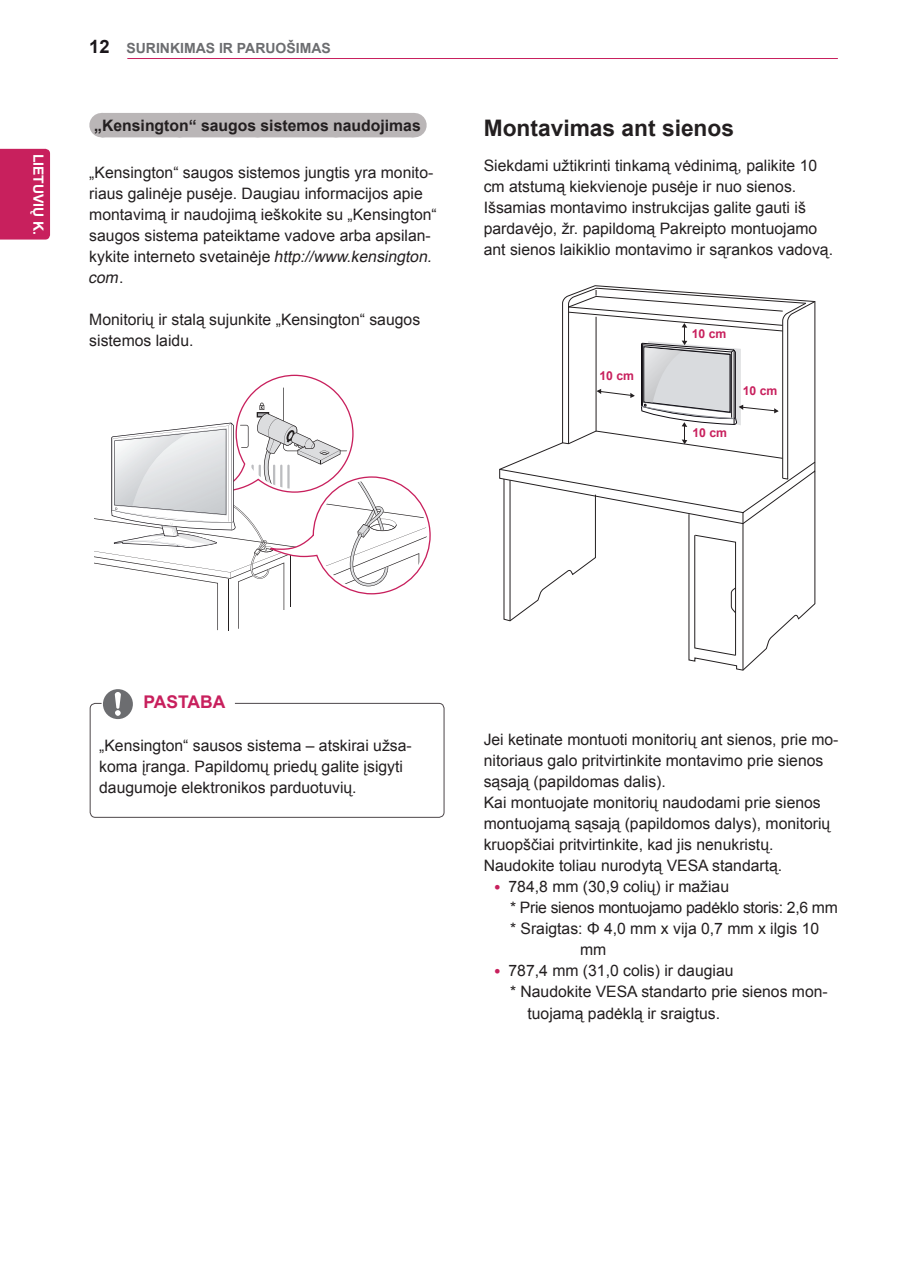
<style>
.page{position:relative;width:903px;height:1275px;background:#fff}
.page>*{position:absolute;margin:0;border:0;box-sizing:border-box;transform-origin:0 0}
.Title-2{font:700 22.75px "Arial";color:#231f20}
.t1{font:700 17.5px "Arial";color:#c8205d}
.Body{font:15.75px/21px "Arial";color:#231f20}
.Body-Bullet{font:15.75px "Arial";color:#231f20}
.Body-2{font:15.75px "Arial";letter-spacing:-.02em;color:#231f20}
.Title-3{font:700 15.75px "Arial";color:#231f20}
.t2{font:700 14px "Arial";color:#6c6d70}
.t3{font:700 14px "Arial";color:#fff}
.t4{font:700 12.25px "Arial";color:#c8205d}
.s1{font-size:18.38px;color:#1a161a}
.s2{font-style:italic}
</style>
<div class="page">
<div style="left:0;top:149px;width:50px;height:91px;background:#c8205d"></div>
<hr style="left:127px;top:58px;width:711px;height:1px;background:#c8205d">
<div style="left:90px;top:703px;width:354px;height:115px;border:1px solid #4c4649;border-radius:5px"></div>
<div style="left:102px;top:113px;width:311px;height:24px;background:#bab6b7"></div>
<svg style="left:413px;top:113px;width:1px;height:24px"></svg>
<svg style="left:103px;top:689px;width:30px;height:30px"></svg>
<hr style="left:228px;top:579px;width:1px;height:52px;background:#231f20">
<svg style="left:95px;top:374px;width:336px;height:256px"></svg>
<svg style="left:499px;top:285px;width:316px;height:386px"></svg>
<svg style="left:503px;top:288px;width:304px;height:382px"></svg>
<p class="t3" style="left:48px;top:154px;width:83px;rotate:90deg">LIETUVIŲ K.</p>
<p class="t2" style="left:89px;top:39px;width:243px"><span class="s1">12</span> SURINKIMAS IR PARUOŠIMAS</p>
<p class="Title-3" style="left:94px;top:115px;width:328px">„Kensington“ saugos sistemos naudojimas</p>
<p class="Body" style="left:88px;top:162px;width:350px">„Kensington“ saugos sistemos jungtis yra monito&shy;riaus galinėje pusėje. Daugiau informacijos apie montavimą ir naudojimą ieškokite su „Kensington“ saugos sistema pateiktame vadove arba apsilan&shy;kykite interneto svetainėje <span class="s2">http://www.kensington. com</span>.</p>
<p class="Body" style="left:89px;top:309px;width:332px">Monitorių ir stalą sujunkite „Kensington“ saugos sistemos laidu.</p>
<p class="Title-2" style="left:484px;top:113px;width:252px">Montavimas ant sienos</p>
<p class="Body" style="left:484px;top:156px;width:351px">Siekdami užtikrinti tinkamą vėdinimą, palikite 10 cm atstumą kiekvienoje pusėje ir nuo sienos.<br>Išsamias montavimo instrukcijas galite gauti iš pardavėjo, žr. papildomą Pakreipto montuojamo ant sienos laikiklio montavimo ir sąrankos vadovą.</p>
<p class="t4" style="left:599px;top:368px;width:36px">10 cm</p>
<p class="t4" style="left:692px;top:326px;width:36px">10 cm</p>
<p class="t4" style="left:692px;top:425px;width:36px">10 cm</p>
<p class="t4" style="left:743px;top:382px;width:36px">10 cm</p>
<p class="t1" style="left:143px;top:690px;width:83px">PASTABA</p>
<p class="Body" style="left:99px;top:735px;width:314px">„Kensington“ sausos sistema – atskirai užsa&shy;koma įranga. Papildomų priedų galite įsigyti daugumoje elektronikos parduotuvių.</p>
<p class="Body" style="left:484px;top:730px;width:356px">Jei ketinate montuoti monitorių ant sienos, prie mo&shy;nitoriaus galo pritvirtinkite montavimo prie sienos sąsają (papildomas dalis).</p>
<p class="Body" style="left:484px;top:793px;width:348px">Kai montuojate monitorių naudodami prie sienos montuojamą sąsają (papildomos dalys), monitorių kruopščiai pritvirtinkite, kad jis nenukristų.</p>
<p class="Body" style="left:484px;top:856px;width:300px">Naudokite toliau nurodytą VESA standartą.</p>
<p class="Body-Bullet" style="left:508px;top:877px;width:222px">784,8 mm (30,9 colių) ir mažiau</p>
<p class="Body-2" style="left:510px;top:898px;width:329px">* Prie sienos montuojamo padėklo storis: 2,6 mm</p>
<p class="Body" style="left:580px;top:919px;width:241px;text-indent:-70px">* Sraigtas: Φ 4,0 mm x vija 0,7 mm x ilgis 10 mm</p>
<p class="Body-Bullet" style="left:508px;top:961px;width:226px">787,4 mm (31,0 colis) ir daugiau</p>
<p class="Body" style="left:527px;top:982px;width:302px;text-indent:-18px">* Naudokite VESA standarto prie sienos mon&shy;tuojamą padėklą ir sraigtus.</p>
</div>
